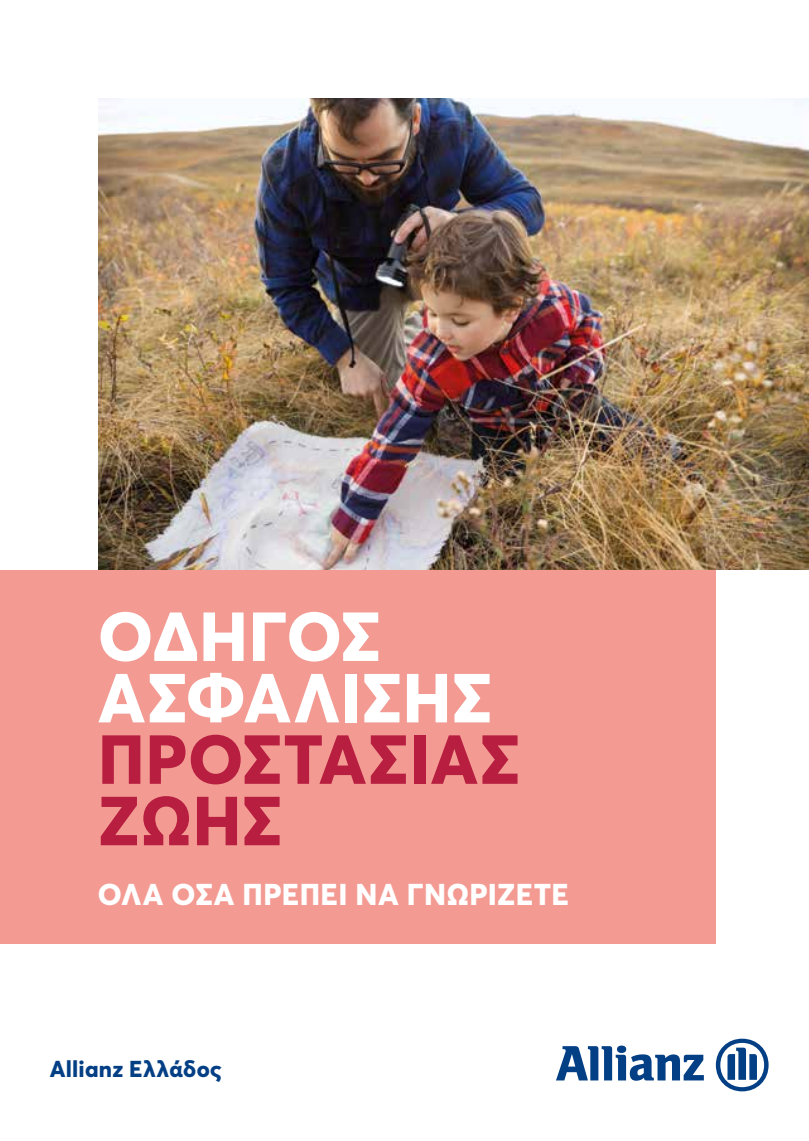
<style>
.page{position:relative;width:809px;height:1141px;background:#fff}
.page>*{position:absolute;margin:0;border:0;box-sizing:border-box;transform-origin:0 0}
.t1{font:800 68.25px/61.4px "Averta";letter-spacing:.005em;color:#fff}
.t2{font:800 68.25px/61.4px "Averta";letter-spacing:.015em;color:#b71e3f}
.t3{font:800 29.75px "Averta";letter-spacing:.015em;color:#fff}
.t4{font:800 22.75px "Averta";letter-spacing:.015em;color:#033f85}
</style>
<div class="page">
<img style="left:99px;top:98px;width:710px;height:472px">
<div style="left:0;top:570px;width:716px;height:373px;background:#f39b93"></div>
<svg style="left:556px;top:1046px;width:148px;height:35px"></svg>
<svg style="left:715px;top:1039px;width:53px;height:52px"></svg>
<h1 class="t1" style="left:98px;top:603px;width:395px">ΟΔΗΓΟΣ<br>ΑΣΦΑΛΙΣΗΣ</h1>
<h1 class="t2" style="left:98px;top:726px;width:423px">ΠΡΟΣΤΑΣΙΑΣ<br>ZΩΗΣ</h1>
<p class="t3" style="left:98px;top:873px;width:472px">OΛΑ ΟΣΑ ΠΡΕΠΕΙ ΝΑ ΓΝΩΡΙΖΕΤΕ</p>
<p class="t4" style="left:50px;top:1053px;width:173px">Allianz Ελλάδος</p>
</div>
